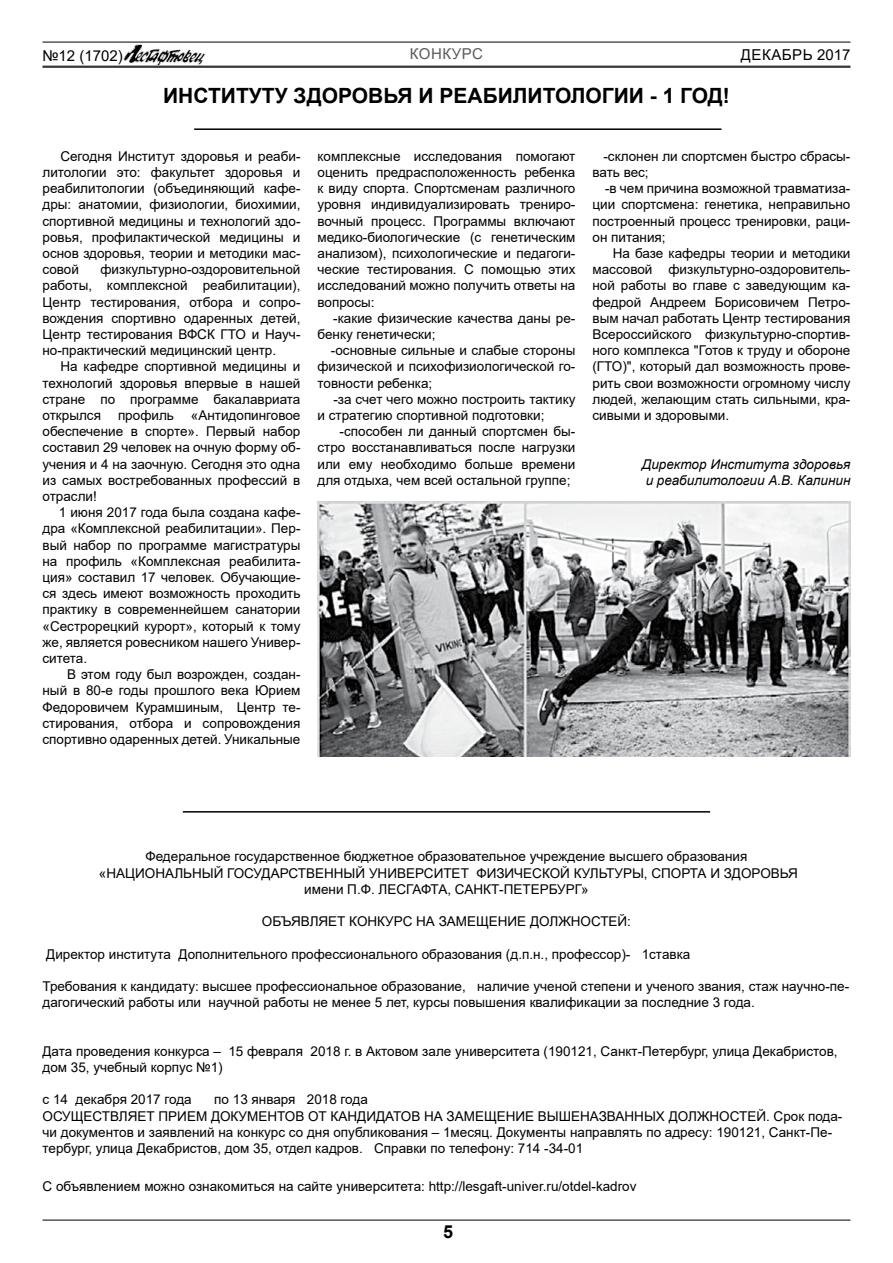
<style>
.page{position:relative;width:893px;height:1263px;background:#fff}
.page>*{position:absolute;margin:0;border:0;box-sizing:border-box;transform-origin:0 0}
.t1{font:700 21px "Arial";color:#000}
.t2{font:700 18px "Arial";color:#000}
.t3{font:15px "Arial";letter-spacing:.035em;color:#000}
.t4{font:15px "Arial";color:#000}
.t5{font:15px "Arial";color:#5a5b5d}
.t6{font:13.5px/16.2px "Arial";color:#000;text-align:justify}
.t7{font:italic 13.5px/16.2px "Arial";color:#000}
</style>
<div class="page">
<hr style="left:43px;top:1220px;width:807px;height:1px;background:#000">
<hr style="left:43px;top:66px;width:807px;height:1px;background:#000">
<hr style="left:43px;top:67px;width:807px;height:1px;background:#000">
<hr style="left:43px;top:42px;width:807px;height:1px;background:#000">
<img style="left:124px;top:45px;width:81px;height:21px">
<hr style="left:194px;top:128px;width:527px;height:2px;background:#000">
<img style="left:317px;top:502px;width:533px;height:254px">
<hr style="left:183px;top:811px;width:527px;height:1px;background:#000">
<p class="t4" style="left:43px;top:45px;width:82px">№12 (1702)</p>
<p class="t5" style="left:410px;top:43px;width:12px">конкурс</p>
<p class="t3" style="left:741px;top:44px;width:111px">декабрь 2017</p>
<h1 class="t1" style="left:163px;top:81px;width:568px">ИНСТИТУТУ ЗДОРОВЬЯ И РЕАБИЛИТОЛОГИИ - 1 ГОД!</h1>
<p class="t6" style="left:43px;top:148px;width:259px;text-indent:18px">Сегодня И нститут здоровья и реаби&shy;литологии это: факультет здоровья и реабилитологии (объединяющий кафе&shy;дры: анатомии, физиологии, биохимии, спортивной медицины и технологий здо&shy;ровья, профилактической медицины и основ здоровья, теории и методики мас&shy;совой</p>
<p class="t6" style="left:43px;top:261px;width:259px;text-indent:58px">физкультурно-оздоровительной работы, комплексной реабилитации), Центр тестирования, отбора и сопро&shy;вождения спортивно одаренных детей, Центр тестирования ВФСК ГТО и Науч&shy;но-практический медицинский центр.</p>
<p class="t6" style="left:43px;top:358px;width:259px;text-indent:18px">На кафедре спортивной медицины и технологий здоровья впервые в нашей стране по программе бакалавриата открылся</p>
<p class="t6" style="left:43px;top:407px;width:259px;text-indent:148px">«Антидопинговое обеспечение в спорте». Первый набор составил 29 человек на очную форму об&shy;учения и 4 на заочную. Сегодня это одна из самых востребованных профессий в отрасли!</p>
<p class="t6" style="left:43px;top:504px;width:259px;text-indent:16px">1 июня 2017 года была создана кафе&shy;дра «Комплексной реабилитации». Пер&shy;вый набор по программе магистратуры на профиль «Комплексная реабилита&shy;ция» составил 17 человек. Обучающие&shy;ся здесь имеют возможность проходить практику в современнейшем санатории «Сестрорецкий курорт», который к тому же, является ровесником нашего Универ&shy;ситета.</p>
<p class="t6" style="left:43px;top:666px;width:259px;text-indent:25px">В этом году был возрожден, создан&shy;ный в 80-е годы прошлого века Юрием Федоровичем Курамшиным, Центр те&shy;стирования, отбора и сопровождения спортивно одаренных детей. Уникальные</p>
<p class="t6" style="left:118px;top:407px;width:57px">профиль</p>
<p class="t6" style="left:317px;top:148px;width:259px">комплексные исследования помогают оценить предрасположенность ребенка к виду спорта. Спортсменам различного уровня индивидуализировать трениро&shy;вочный процесс. Программы включают медико-биологические (с генетическим анализом), психологические и педагоги&shy;ческие тестирования. С помощью этих исследований можно получить ответы на вопросы:</p>
<p class="t6" style="left:317px;top:310px;width:259px;text-indent:16px">-какие физические качества даны ре&shy;бенку генетически;</p>
<p class="t6" style="left:317px;top:342px;width:259px;text-indent:13px">-основные сильные и слабые стороны физической и психофизиологической го&shy;товности ребенка;</p>
<p class="t6" style="left:317px;top:391px;width:259px;text-indent:16px">-за счет чего можно построить тактику и стратегию спортивной подготовки;</p>
<p class="t6" style="left:317px;top:423px;width:259px;text-indent:22px">-способен ли данный спортсмен бы&shy;стро восстанавливаться после нагрузки или ему необходимо больше времени для отдыха, чем всей остальной группе;</p>
<p class="t6" style="left:592px;top:148px;width:259px;text-indent:11px">-склонен ли спортсмен быстро сбрасы&shy;вать вес;</p>
<p class="t6" style="left:592px;top:180px;width:259px;text-indent:13px">-в чем причина возможной травматиза&shy;ции спортсмена: генетика, неправильно построенный процесс тренировки, раци&shy;он питания;</p>
<p class="t6" style="left:592px;top:245px;width:259px;text-indent:20px">На базе кафедры теории и методики массовой физкультурно-оздоровитель&shy;ной работы во главе с заведующим ка&shy;федрой Андреем Борисовичем Петро&shy;вым начал работать Центр тестирования Всероссийского физкультурно-спортив&shy;ного комплекса "Готов к труду и обороне (ГТО)", который дал возможность прове&shy;рить свои возможности огромному числу людей, желающим стать сильными, кра&shy;сивыми и здоровыми.</p>
<p class="t7" style="left:642px;top:456px;width:210px">Директор Института здоровья и реабилитологии А.В. Калинин</p>
<p class="t6" style="left:99px;top:848px;width:650px;text-indent:47px">Федеральное государственное бюджетное образовательное учреждение высшего образования «НАЦИОНАЛЬНЫЙ ГОСУДАРСТВЕННЫЙ УНИ ВЕРСИТЕТ ФИЗИ</p>
<p class="t6" style="left:304px;top:865px;width:495px;text-indent:210px">ЧЕСКОЙ КУЛЬТУРЫ, СПОРТА И ЗДОРОВЬЯ имени П.Ф. ЛЕСГАФТА, САНКТ-ПЕТЕРБУРГ»</p>
<p class="t6" style="left:262px;top:913px;width:371px">ОБЪЯВЛЯЕТ КОНКУРС НА ЗАМЕЩЕНИ Е ДОЛЖНОСТЕЙ:</p>
<p class="t6" style="left:46px;top:946px;width:646px">Директор института Дополнительного профессионального образования (д.п.н., профессор)- 1ставка</p>
<p class="t6" style="left:43px;top:978px;width:808px">Требования к кандидату: высшее профессиональное образование, наличие ученой степени и ученого звания, стаж научно-пе&shy;дагогический работы или научной работы не менее 5 лет, курсы повышения квалификации за последние 3 года.</p>
<p class="t6" style="left:43px;top:1043px;width:797px">Дата проведения конкурса – 15 февраля 2018 г. в Актовом зале университета (190121, Санкт-Петербург, улица Декабристов, дом 35, учебный корпус №1)</p>
<p class="t6" style="left:43px;top:1091px;width:151px">c 14 декабря 2017 года</p>
<p class="t6" style="left:43px;top:1091px;width:801px;text-align:left;text-indent:172px">по 13 января 2018 года<br>ОСУЩЕСТВЛЯЕТ ПРИ ЕМ ДОКУМЕНТОВ ОТ КАНДИДАТОВ НА ЗАМЕЩЕНИ Е ВЫШЕНАЗВАННЫХ ДОЛЖНОСТЕЙ. Срок пода&shy;чи документов и заявлений на конкурс со дня опубликования – 1месяц. Документы направлять по адресу: 190121, Санкт-Пе&shy;тербург, улица Декабристов, дом 35, отдел кадров. Справки по телефону: 714 -34-01</p>
<p class="t6" style="left:43px;top:1178px;width:595px">С объявлением можно ознакомиться на сайте университета: http://lesgaft-univer.ru/otdel-kadrov</p>
<h2 class="t2" style="left:443px;top:1219px;width:12px">5</h2>
</div>
